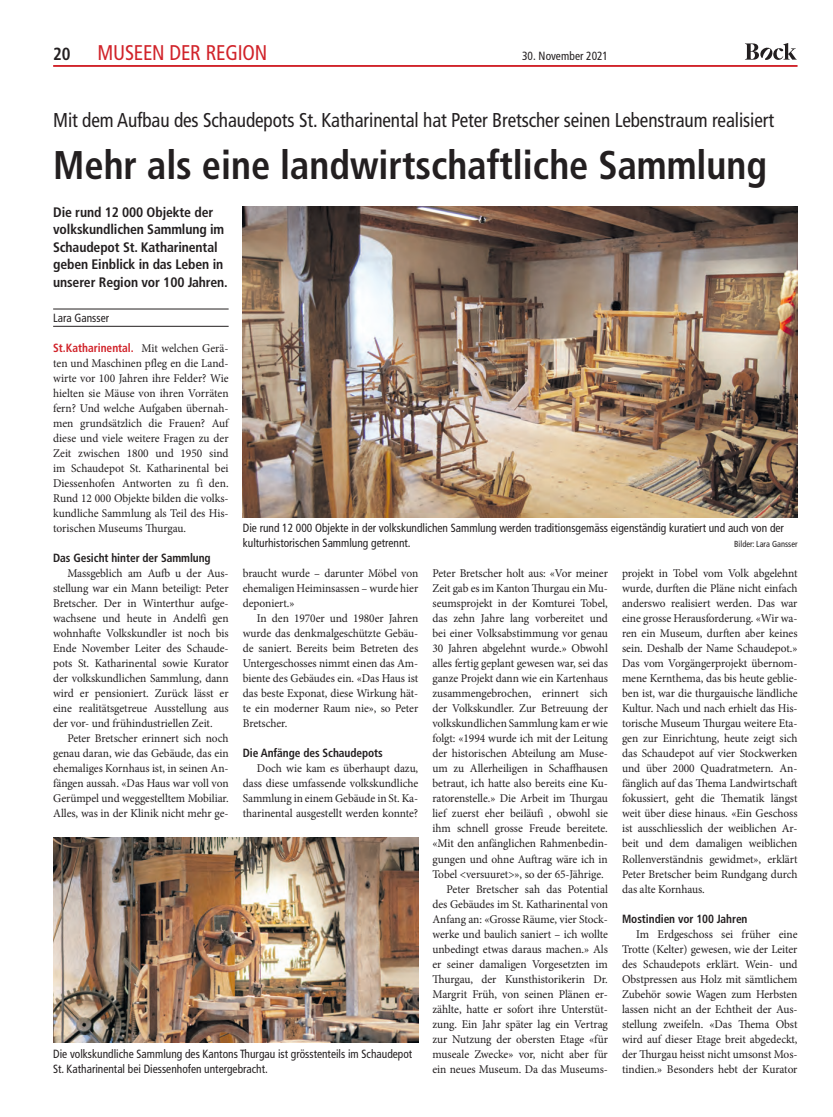
<style>
.page{position:relative;width:833px;height:1117px;background:#fff}
.page>*{position:absolute;margin:0;border:0;box-sizing:border-box;transform-origin:0 0}
.t1{font:700 condensed 40px "Frutiger LT Std";color:#231f20;scale:.96 1}
.t2{font:condensed 21.25px "Frutiger LT Std";letter-spacing:-.01em;color:#d1232a;scale:.96 1}
.t3{font:condensed 20px "Frutiger LT Std";letter-spacing:-.005em;color:#231f20;scale:.96 1}
.t4{font:700 condensed 17.5px "Frutiger LT Std";color:#231f20;scale:.96 1}
.t5{font:700 condensed 13.75px/17.6px "Frutiger LT Std";letter-spacing:-.01em;color:#231f20}
.t6{font:11.88px/15px "Minion Pro";letter-spacing:-.005em;color:#231f20;text-align:justify;scale:.96 1}
.t7{font:condensed 11.88px/15px "Frutiger LT Std";color:#231f20;scale:.96 1}
.t8{font:700 condensed 11.88px "Frutiger LT Std";letter-spacing:-.005em;color:#231f20;scale:.96 1}
.t9{font:700 condensed 11.88px "Frutiger LT Std";color:#d1232a;scale:.96 1}
.t10{font:condensed 8.75px "Frutiger LT Std";color:#231f20;scale:.96 1}
.s1{font-family:"Minion Pro";font-weight:400;font-stretch:normal;color:#231f20}
</style>
<div class="page">
<hr style="left:53px;top:65px;width:744px;height:2px;background:#d1232a">
<svg style="left:745px;top:43px;width:51px;height:17px"></svg>
<hr style="left:53px;top:308px;width:176px;height:1px;background:#231f20">
<hr style="left:53px;top:326px;width:176px;height:1px;background:#231f20">
<img style="left:243px;top:206px;width:554px;height:311px">
<img style="left:53px;top:837px;width:365px;height:205px">
<h3 class="t4" style="left:53px;top:43px;width:20px">20</h3>
<h2 class="t2" style="left:97px;top:40px;width:179px">MUSEEN DER REGION</h2>
<p class="t7" style="left:522px;top:48px;width:91px">30. November 2021</p>
<h3 class="t3" style="left:53px;top:108px;width:752px">Mit dem Aufbau des Schaudepots St. Katharinental hat Peter Bretscher seinen Lebenstraum realisiert</h3>
<h1 class="t1" style="left:53px;top:142px;width:745px">Mehr als eine landwirtschaftliche Sammlung</h1>
<p class="t5" style="left:53px;top:203px;width:176px">Die rund 12 000 Objekte der volkskundlichen Sammlung im<br>Schaudepot St. Katharinental geben Einblick in das Leben in unserer Region vor 100 Jahren.</p>
<p class="t7" style="left:53px;top:310px;width:60px">Lara Gansser</p>
<p class="t9" style="left:53px;top:341px;width:184px">St.Katharinental. <span class="s1">Mit welchen Gerä-</span></p>
<p class="t6" style="left:53px;top:356px;width:184px">ten und Maschinen pfleg en die Land&shy;wirte vor 100 Jahren ihre Felder? Wie hielten sie Mäuse von ihren Vorräten fern? Und welche Aufgaben übernah&shy;men grundsätzlich die Frauen? Auf diese und viele weitere Fragen zu der Zeit zwischen 1800 und 1950 sind im Schaudepot St. Katharinental bei Diessenhofen Antworten zu fi den.<br>Rund 12 000 Objekte bilden die volks&shy;kundliche Sammlung als Teil des His&shy;torischen Museums Thurgau.</p>
<p class="t8" style="left:53px;top:551px;width:166px">Das Gesicht hinter der Sammlung</p>
<p class="t6" style="left:53px;top:566px;width:184px;text-indent:14px">Massgeblich am Aufb u der Aus&shy;stellung war ein Mann beteiligt: Peter Bretscher. Der in Winterthur aufge&shy;wachsene und heute in Andelfi gen wohnhafte Volkskundler ist noch bis Ende November Leiter des Schaude&shy;pots St. Katharinental sowie Kurator der volkskundlichen Sammlung, dann wird er pensioniert. Zurück lässt er eine realitätsgetreue Ausstellung aus der vor- und frühindustriellen Zeit.</p>
<p class="t6" style="left:53px;top:731px;width:184px;text-indent:14px">Peter Bretscher erinnert sich noch genau daran, wie das Gebäude, das ein ehemaliges Kornhaus ist, in seinen An&shy;fängen aussah. «Das Haus war voll von Gerümpel und weggestelltem Mobiliar.<br>Alles, was in der Klinik nicht mehr ge-</p>
<p class="t7" style="left:243px;top:520px;width:565px">Die rund 12 000 Objekte in der volkskundlichen Sammlung werden traditionsgemäss eigenständig kuratiert und auch von der kulturhistorischen Sammlung getrennt.</p>
<p class="t10" style="left:734px;top:539px;width:67px">Bilder: Lara Gansser</p>
<p class="t6" style="left:243px;top:566px;width:184px">braucht wurde – darunter Möbel von ehemaligen Heiminsassen – wurde hier deponiert.»</p>
<p class="t6" style="left:243px;top:611px;width:184px;text-indent:14px">In den 1970er und 1980er Jahren wurde das denkmalgeschützte Gebäu&shy;de saniert. Bereits beim Betreten des Untergeschosses nimmt einen das Am&shy;biente des Gebäudes ein. «Das Haus ist das beste Exponat, diese Wirkung hät&shy;te ein moderner Raum nie», so Peter Bretscher.</p>
<p class="t8" style="left:243px;top:746px;width:147px">Die Anfänge des Schaudepots</p>
<p class="t6" style="left:243px;top:761px;width:184px;text-indent:14px">Doch wie kam es überhaupt dazu, dass diese umfassende volkskundliche Sammlung in einem Gebäude in St. Ka&shy;tharinental ausgestellt werden konnte?</p>
<p class="t6" style="left:432px;top:566px;width:184px">Peter Bretscher holt aus: «Vor meiner</p>
<p class="t6" style="left:432px;top:581px;width:184px">Zeit gab es im Kanton Thurgau ein Mu-</p>
<p class="t6" style="left:432px;top:596px;width:184px">seumsprojekt in der Komturei Tobel,</p>
<p class="t6" style="left:432px;top:611px;width:184px">das zehn Jahre lang vorbereitet und</p>
<p class="t6" style="left:432px;top:626px;width:184px">bei einer Volksabstimmung vor genau</p>
<p class="t6" style="left:432px;top:641px;width:184px">30 Jahren abgelehnt wurde.» Obwohl</p>
<p class="t6" style="left:432px;top:656px;width:184px">alles fertig geplant gewesen war, sei das</p>
<p class="t6" style="left:432px;top:671px;width:184px">ganze Projekt dann wie ein Kartenhaus</p>
<p class="t6" style="left:432px;top:686px;width:184px">zusammengebrochen, erinnert sich</p>
<p class="t6" style="left:432px;top:701px;width:184px">der Volkskundler. Zur Betreuung der</p>
<p class="t6" style="left:432px;top:716px;width:184px">volkskundlichen Sammlung kam er wie</p>
<p class="t6" style="left:432px;top:731px;width:184px">folgt: «1994 wurde ich mit der Leitung</p>
<p class="t6" style="left:432px;top:746px;width:184px">der historischen Abteilung am Muse-</p>
<p class="t6" style="left:432px;top:761px;width:184px">um zu Allerheiligen in Schaffhausen</p>
<p class="t6" style="left:432px;top:776px;width:184px">betraut, ich hatte also bereits eine Ku-</p>
<p class="t6" style="left:432px;top:791px;width:184px">ratorenstelle.» Die Arbeit im Thurgau</p>
<p class="t6" style="left:432px;top:806px;width:184px">lief zuerst eher beiläufi , obwohl sie</p>
<p class="t6" style="left:432px;top:821px;width:184px">ihm schnell grosse Freude bereitete.</p>
<p class="t6" style="left:432px;top:836px;width:184px">«Mit den anfänglichen Rahmenbedin-</p>
<p class="t6" style="left:432px;top:851px;width:184px">gungen und ohne Auftrag wäre ich in</p>
<p class="t6" style="left:432px;top:866px;width:180px">Tobel &lt;versuuret&gt;», so der 65-Jährige.</p>
<p class="t6" style="left:446px;top:881px;width:169px">Peter Bretscher sah das Potential</p>
<p class="t6" style="left:432px;top:896px;width:184px">des Gebäudes im St. Katharinental von</p>
<p class="t6" style="left:432px;top:911px;width:184px">Anfang an: «Grosse Räume, vier Stock-</p>
<p class="t6" style="left:432px;top:926px;width:184px">werke und baulich saniert – ich wollte</p>
<p class="t6" style="left:432px;top:941px;width:184px">unbedingt etwas daraus machen.» Als</p>
<p class="t6" style="left:432px;top:956px;width:184px">er seiner damaligen Vorgesetzten im</p>
<p class="t6" style="left:432px;top:971px;width:184px">Thurgau, der Kunsthistorikerin Dr.</p>
<p class="t6" style="left:432px;top:986px;width:184px">Margrit Früh, von seinen Plänen er-</p>
<p class="t6" style="left:432px;top:1001px;width:184px">zählte, hatte er sofort ihre Unterstüt-</p>
<p class="t6" style="left:432px;top:1016px;width:184px">zung. Ein Jahr später lag ein Vertrag</p>
<p class="t6" style="left:432px;top:1031px;width:184px">zur Nutzung der obersten Etage «für</p>
<p class="t6" style="left:432px;top:1046px;width:184px">museale Zwecke» vor, nicht aber für</p>
<p class="t6" style="left:432px;top:1061px;width:184px">ein neues Museum. Da das Museums-</p>
<p class="t6" style="left:622px;top:566px;width:184px">projekt in Tobel vom Volk abgelehnt wurde, durften die Pläne nicht einfach anderswo realisiert werden. Das war eine grosse Herausforderung. «Wir wa&shy;ren ein Museum, durften aber keines sein. Deshalb der Name Schaudepot.» Das vom Vorgängerprojekt übernom&shy;mene Kernthema, das bis heute geblie&shy;ben ist, war die thurgauische ländliche Kultur. Nach und nach erhielt das His&shy;torische Museum Thurgau weitere Eta&shy;gen zur Einrichtung, heute zeigt sich das Schaudepot auf vier Stockwerken und über 2000 Quadratmetern. An&shy;fänglich auf das Thema Landwirtschaft fokussiert, geht die Thematik längst weit über diese hinaus. «Ein Geschoss ist ausschliesslich der weiblichen Ar&shy;beit und dem damaligen weiblichen Rollenverständnis gewidmet», erklärt Peter Bretscher beim Rundgang durch das alte Kornhaus.</p>
<p class="t8" style="left:622px;top:911px;width:132px">Mostindien vor 100 Jahren</p>
<p class="t6" style="left:622px;top:926px;width:184px;text-indent:14px">Im Erdgeschoss sei früher eine Trotte (Kelter) gewesen, wie der Leiter des Schaudepots erklärt. Wein- und Obstpressen aus Holz mit sämtlichem Zubehör sowie Wagen zum Herbsten lassen nicht an der Echtheit der Aus&shy;stellung zweifeln. «Das Thema Obst wird auf dieser Etage breit abgedeckt, der Thurgau heisst nicht umsonst Mos&shy;tindien.» Besonders hebt der Kurator</p>
<p class="t7" style="left:53px;top:1045px;width:375px">Die volkskundliche Sammlung des Kantons Thurgau ist grösstenteils im Schaudepot<br>St. Katharinental bei Diessenhofen untergebracht.</p>
</div>
